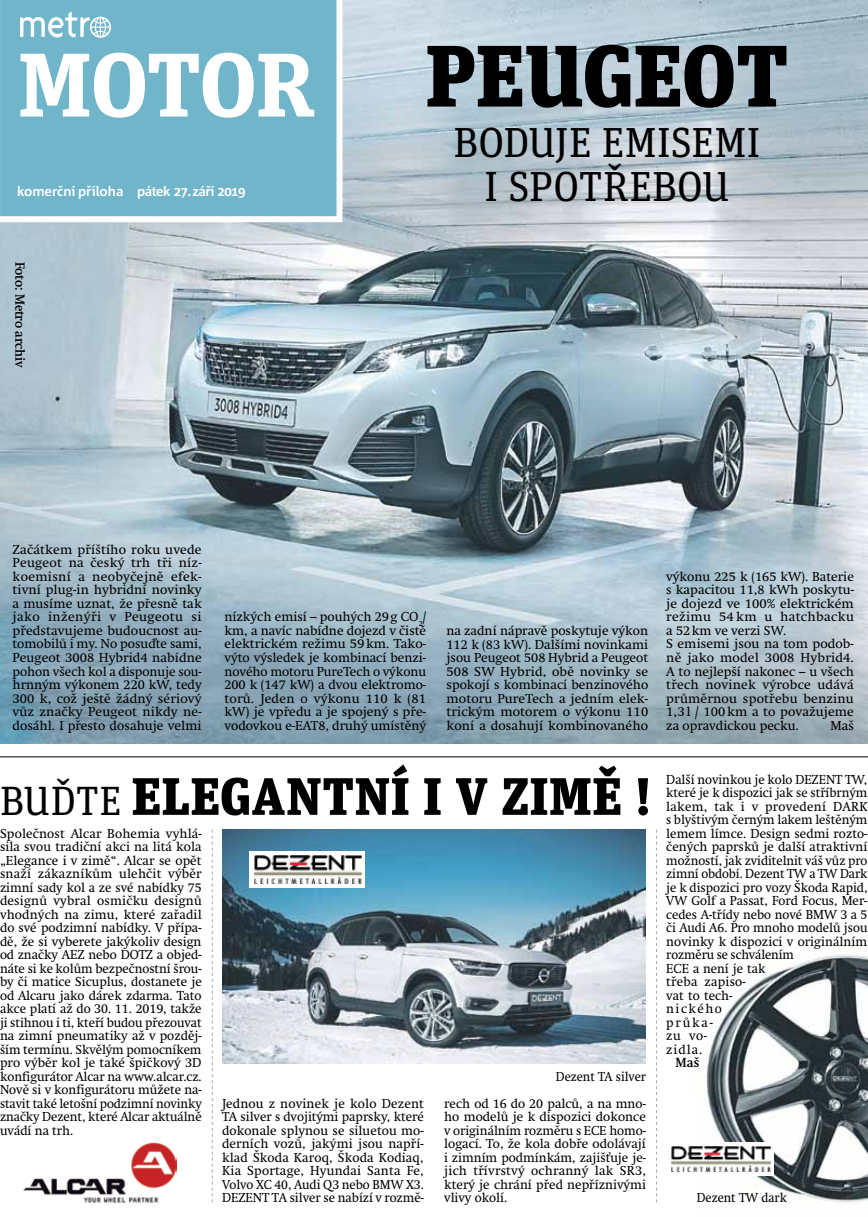
<style>
.page{position:relative;width:868px;height:1217px;background:#fff}
.page>*{position:absolute;margin:0;border:0;box-sizing:border-box;transform-origin:0 0}
.t1{font:700 90.15px "Unit Slab Pro";letter-spacing:-.02em;color:#fff}
.t2{font:900 87px "Unit Slab Pro";letter-spacing:-.005em;color:#000}
.t3{font:900 52.5px "Unit Slab Pro";letter-spacing:.01em;color:#000}
.t4{font:42px/43.5px "Unit Slab Pro";letter-spacing:.01em;color:#000;text-align:center}
.t5{font:700 13.5px "Corpid OT";letter-spacing:-.015em;color:#fff}
.t6{font:12.9px/13.5px "Metro Swift";color:#000;text-align:justify}
.t7{font:12.9px/13.5px "Metro Swift";color:#000;scale:.96 1}
.t8{font:12.9px "Metro Swift";color:#000;scale:.93 1}
.t9{font:700 12.9px "Metro Swift";letter-spacing:-.01em;color:#000;scale:.93 1}
.t10{font:700 12.9px "Metro Swift";letter-spacing:-.01em;color:#000;scale:.96 1}
.s1{font-weight:400;font-size:40.95px}
</style>
<div class="page">
<img style="left:705px;top:954px;width:162px;height:249px">
<img style="left:0;top:0;width:867px;height:743px">
<div style="left:0;top:0;width:345px;height:225px;background:#71b5ca"></div>
<svg style="left:20px;top:11px;width:91px;height:27px"></svg>
<svg style="left:212px;top:829px;width:1px;height:373px"></svg>
<svg style="left:656px;top:829px;width:1px;height:373px"></svg>
<hr style="left:0;top:756px;width:867px;height:1px;background:#000">
<img style="left:222px;top:829px;width:423px;height:234px">
<div style="left:249px;top:850px;width:116px;height:37px;background:#fff"></div>
<img style="left:254px;top:855px;width:107px;height:28px">
<div style="left:667px;top:1141px;width:106px;height:33px;background:#fff"></div>
<img style="left:671px;top:1146px;width:99px;height:25px">
<img style="left:23px;top:1142px;width:153px;height:61px">
<h1 class="t1" style="left:18px;top:19px;width:299px">MOTOR</h1>
<p class="t5" style="left:17px;top:183px;width:230px">komerční příloha pátek 27. září 2019</p>
<p class="t9" style="left:28px;top:261px;width:115px;rotate:90deg">Foto: Metro archiv</p>
<h2 class="t2" style="left:425px;top:10px;width:364px">PEUGEOT</h2>
<h3 class="t4" style="left:453px;top:119px;width:308px">BODUJE EMISEMI<br>I SPOTŘEBOU</h3>
<p class="t6" style="left:13px;top:542px;width:191px">Začátkem příštího roku uvede Peugeot na český trh tři níz&shy;koemisní a neobyčejně efek&shy;tivní plug-in hybridní novinky a musíme uznat, že přesně tak jako inženýři v Peugeotu si představujeme budoucnost au&shy;tomobilů i my. No posuďte sami, Peugeot 3008 Hybrid4 nabídne pohon všech kol a disponuje sou&shy;hrnným výkonem 220 kW, tedy 300 k, což ještě žádný sériový vůz značky Peugeot nikdy ne&shy;dosáhl. I přesto dosahuje velmi</p>
<p class="t6" style="left:224px;top:610px;width:203px">nízkých emisí – pouhých 29g CO<sub>2</sub>/ km, a navíc nabídne dojezd v čistě elektrickém režimu 59km. Tako&shy;výto výsledek je kombinací benzi&shy;nového motoru PureTech o výkonu 200 k (147 kW) a dvou elektromo&shy;torů. Jeden o výkonu 110 k (81 kW) je vpředu a je spojený s pře&shy;vodovkou e-EAT8, druhý umístěný</p>
<p class="t6" style="left:446px;top:623px;width:203px">na zadní nápravě poskytuje výkon 112 k (83 kW). Dalšími novinkami jsou Peugeot 508 Hybrid a Peugeot 508 SW Hybrid, obě novinky se spokojí s kombinací benzinového motoru PureTech a jedním elek&shy;trickým motorem o výkonu 110 koní a dosahují kombinovaného</p>
<h3 class="t3" style="left:0;top:756px;width:652px"><span class="s1">BUĎTE</span> ELEGANTNÍ I V ZIMĚ !</h3>
<p class="t6" style="left:0;top:826px;width:203px">Společnost Alcar Bohemia vyhlá&shy;sila svou tradiční akci na litá kola „Elegance i v zimě“. Alcar se opět snaží zákazníkům ulehčit výběr zimní sady kol a ze své nabídky 75 designů vybral osmičku designů vhodných na zimu, které zařadil do své podzimní nabídky. V přípa&shy;dě, že si vyberete jakýkoliv design od značky AEZ nebo DOTZ a objed&shy;náte si ke kolům bezpečnostní šrou&shy;by či matice Sicuplus, dostanete je od Alcaru jako dárek zdarma. Tato akce platí až do 30. 11. 2019, takže ji stihnou i ti, kteří budou přezouvat na zimní pneumatiky až v pozděj&shy;ším termínu. Skvělým pomocníkem pro výběr kol je také špičkový 3D konfigurátor Alcar na www.alcar.cz.<br>Nově si v konfigurátoru můžete na&shy;stavit také letošní podzimní novinky značky Dezent, které Alcar aktuálně uvádí na trh.</p>
<p class="t6" style="left:222px;top:1096px;width:203px">Jednou z novinek je kolo Dezent TA silver s dvojitými paprsky, které dokonale splynou se siluetou mo&shy;derních vozů, jakými jsou napří&shy;klad Škoda Karoq, Škoda Kodiaq, Kia Sportage, Hyundai Santa Fe, Volvo XC 40, Audi Q3 nebo BMW X3.<br>DEZENT TA silver se nabízí v rozmě-</p>
<p class="t8" style="left:556px;top:1068px;width:98px">Dezent TA silver</p>
<p class="t6" style="left:444px;top:1096px;width:203px">rech od 16 do 20 palců, a na mno&shy;ho modelů je k dispozici dokonce v originálním rozměru s ECE homo&shy;logací. To, že kola dobře odolávají i zimním podmínkám, zajišťuje je&shy;jich třívrstvý ochranný lak SR3, který je chrání před nepříznivými vlivy okolí.</p>
<p class="t6" style="left:666px;top:569px;width:189px;text-align:left">výkonu 225 k (165 kW). Baterie s kapacitou 11,8 kWh poskytu&shy;je dojezd ve 100% elektrickém režimu 54 km u hatchbacku a 52km ve verzi SW.<br>S emisemi jsou na tom podob&shy;ně jako model 3008 Hybrid4.<br>A to nejlepší nakonec – u všech třech novinek výrobce udává průměrnou spotřebu benzinu<br>1,3 l / 100km a to považujeme za opravdickou pecku.</p>
<p class="t6" style="left:830px;top:718px;width:25px">Maš</p>
<p class="t7" style="left:666px;top:772px;width:211px">Další novinkou je kolo DEZENT TW, které je k dispozici jak se stříbrným lakem, tak i v provedení DARK s blyštivým černým lakem leštěným lemem límce. Design sedmi rozto&shy;čených paprsků je další atraktivní možností, jak zviditelnit váš vůz pro zimní období. Dezent TW a TW Dark je k dispozici pro vozy Škoda Rapid,<br>VW Golf a Passat, Ford Focus, Mer&shy;cedes A-třídy nebo nové BMW 3 a 5 či Audi A6. Pro mnoho modelů jsou novinky k dispozici v originálním rozměru se schválením<br>ECE a není je tak<br>třeba zapiso-<br>vat to tech-<br>nického<br>průka-<br>zu vo-<br>zidla.</p>
<p class="t10" style="left:675px;top:1054px;width:26px">Maš</p>
<p class="t8" style="left:696px;top:1190px;width:98px">Dezent TW dark</p>
</div>
